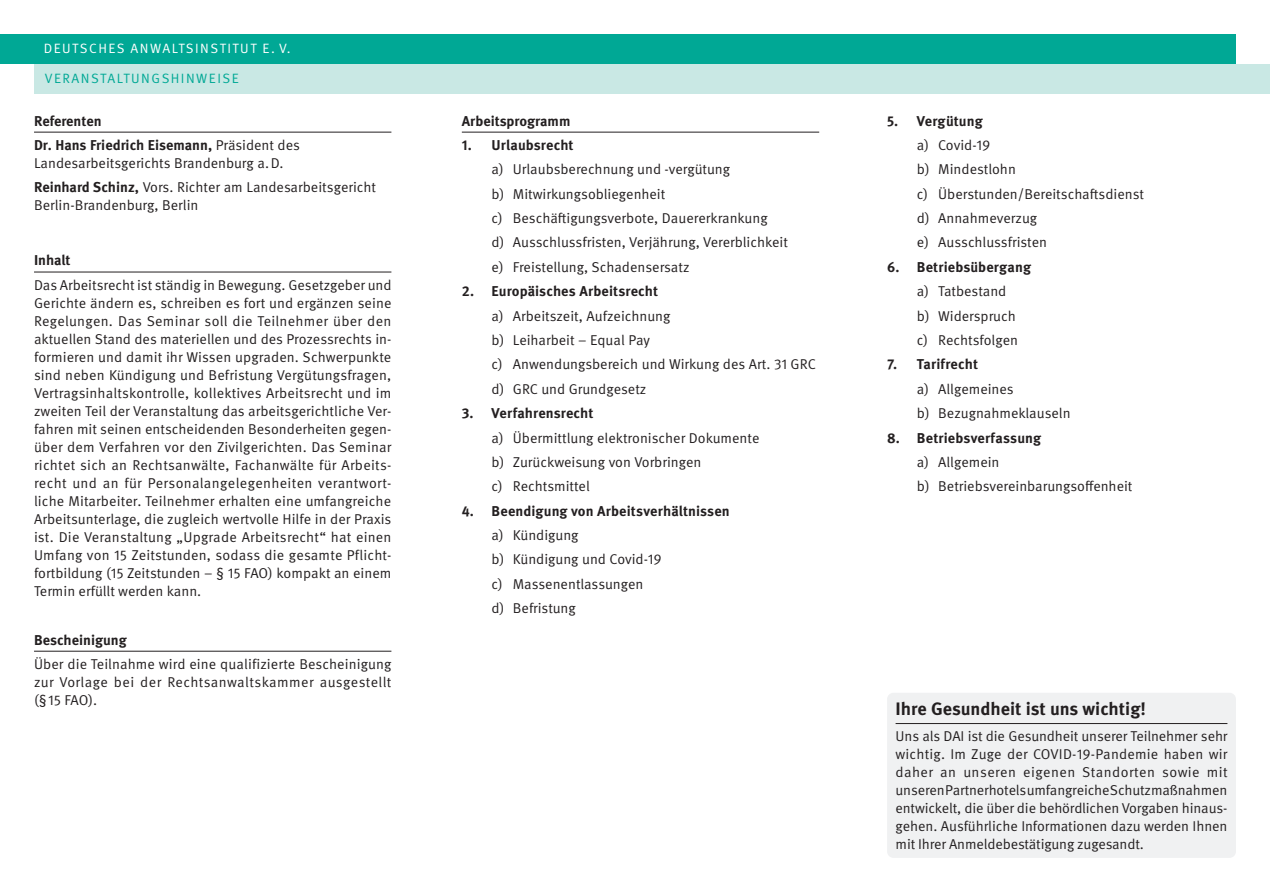
<style>
.page{position:relative;width:1270px;height:893px;background:#fff}
.page>*{position:absolute;margin:0;border:0;box-sizing:border-box;transform-origin:0 0}
.Fließtext_Bold_Linie{font:700 18px "Meta OT";color:#231f20}
.Inhaltstext{font:14.25px/18px "Meta OT Norm";color:#231f20;text-align:justify}
.Arbeitsprogramm_Einz{font:14.25px "Meta OT Norm";color:#231f20}
.Arbeitsprogramm_Über{font:700 14.25px "Meta OT";letter-spacing:.005em;color:#231f20}
.Fließtext{font:14.25px/18px "Meta OT Norm";color:#231f20}
.Fließtext_Bold_Linie-2{font:700 14.25px "Meta OT";color:#231f20}
.t1{font:13.5px "Meta OT Norm";letter-spacing:.11em;color:#fff}
.t2{font:13.5px "Meta OT Norm";letter-spacing:.11em;color:#00a895}
.s1{font-family:"Meta OT";font-weight:700}
</style>
<div class="page">
<div style="left:34px;top:64px;width:1235px;height:30px;background:#c9e8e4"></div>
<div style="left:0;top:34px;width:1235px;height:30px;background:#00a895"></div>
<hr style="left:462px;top:132px;width:357px;height:1px;background:#231f20">
<hr style="left:34px;top:132px;width:357px;height:1px;background:#231f20">
<hr style="left:34px;top:272px;width:357px;height:1px;background:#231f20">
<hr style="left:34px;top:651px;width:357px;height:1px;background:#231f20">
<div style="left:887px;top:693px;width:348px;height:165px;background:#f0f1f2;border-radius:6px"></div>
<hr style="left:895px;top:723px;width:332px;height:1px;background:#231f20">
<p class="t1" style="left:44px;top:40px;width:248px">DEUTSCHES ANWALTSINSTITUT E. V.</p>
<p class="t2" style="left:45px;top:70px;width:195px">VERANSTALTUNGSHINWEISE</p>
<p class="Fließtext_Bold_Linie-2" style="left:34px;top:112px;width:69px">Referenten</p>
<p class="Fließtext" style="left:34px;top:136px;width:267px"><span class="s1">Dr. Hans Friedrich Eisemann,</span> Präsident des<br>Landesarbeitsgerichts Brandenburg a.D.</p>
<p class="Fließtext" style="left:34px;top:179px;width:343px"><span class="s1">Reinhard Schinz,</span> Vors. Richter am Landesarbeitsgericht<br>Berlin-Brandenburg, Berlin</p>
<p class="Fließtext_Bold_Linie-2" style="left:34px;top:251px;width:38px">Inhalt</p>
<p class="Inhaltstext" style="left:34px;top:276px;width:359px">Das Arbeitsrecht ist ständig in Bewegung. Gesetzgeber und Gerichte ändern es, schreiben es fort und ergänzen seine Regelungen. Das Seminar soll die Teilnehmer über den aktuellen Stand des materiellen und des Prozessrechts in&shy;formieren und damit ihr Wissen upgraden. Schwerpunkte sind neben Kündigung und Befristung Vergütungsfragen, Vertragsinhaltskontrolle, kollektives Arbeitsrecht und im zweiten Teil der Veranstaltung das arbeitsgerichtliche Ver&shy;fahren mit seinen entscheidenden Besonderheiten gegen&shy;über dem Verfahren vor den Zivilgerichten. Das Seminar richtet sich an Rechtsanwälte, Fachanwälte für Arbeits&shy;recht und an für Personalangelegenheiten verantwort&shy;liche Mitarbeiter. Teilnehmer erhalten eine umfangreiche Arbeitsunterlage, die zugleich wertvolle Hilfe in der Praxis ist. Die Veranstaltung „Upgrade Arbeitsrecht“ hat einen Umfang von 15 Zeitstunden, sodass die gesamte Pflicht&shy;fortbildung (15 Zeitstunden – § 15 FAO) kompakt an einem Termin erfüllt werden kann.</p>
<p class="Fließtext_Bold_Linie-2" style="left:34px;top:631px;width:94px">Bescheinigung</p>
<p class="Inhaltstext" style="left:34px;top:655px;width:359px">Über die Teilnahme wird eine qualifizierte Bescheinigung zur Vorlage bei der Rechtsanwaltskammer ausgestellt (§15 FAO).</p>
<p class="Fließtext_Bold_Linie-2" style="left:462px;top:112px;width:110px">Arbeitsprogramm</p>
<p class="Arbeitsprogramm_Über" style="left:462px;top:136px;width:113px">1. Urlaubsrecht</p>
<p class="Arbeitsprogramm_Einz" style="left:491px;top:161px;width:240px">a) Urlaubsberechnung und -vergütung</p>
<p class="Arbeitsprogramm_Einz" style="left:491px;top:185px;width:175px">b) Mitwirkungsobliegenheit</p>
<p class="Arbeitsprogramm_Einz" style="left:491px;top:210px;width:277px">c) Beschäftigungsverbote, Dauererkrankung</p>
<p class="Arbeitsprogramm_Einz" style="left:491px;top:234px;width:298px">d) Ausschlussfristen, Verjährung, Vererblichkeit</p>
<p class="Arbeitsprogramm_Einz" style="left:491px;top:258px;width:199px">e) Freistellung, Schadensersatz</p>
<p class="Arbeitsprogramm_Über" style="left:462px;top:282px;width:198px">2. Europäisches Arbeitsrecht</p>
<p class="Arbeitsprogramm_Einz" style="left:491px;top:307px;width:180px">a) Arbeitszeit, Aufzeichnung</p>
<p class="Arbeitsprogramm_Einz" style="left:491px;top:331px;width:160px">b) Leiharbeit – Equal Pay</p>
<p class="Arbeitsprogramm_Einz" style="left:491px;top:356px;width:326px">c) Anwendungsbereich und Wirkung des Art. 31 GRC</p>
<p class="Arbeitsprogramm_Einz" style="left:491px;top:380px;width:156px">d) GRC und Grundgesetz</p>
<p class="Arbeitsprogramm_Über" style="left:462px;top:404px;width:133px">3. Verfahrensrecht</p>
<p class="Arbeitsprogramm_Einz" style="left:491px;top:429px;width:269px">a) Übermittlung elektronischer Dokumente</p>
<p class="Arbeitsprogramm_Einz" style="left:491px;top:453px;width:211px">b) Zurückweisung von Vorbringen</p>
<p class="Arbeitsprogramm_Einz" style="left:491px;top:478px;width:100px">c) Rechtsmittel</p>
<p class="Arbeitsprogramm_Über" style="left:462px;top:502px;width:269px">4. Beendigung von Arbeitsverhältnissen</p>
<p class="Arbeitsprogramm_Einz" style="left:491px;top:526px;width:88px">a) Kündigung</p>
<p class="Arbeitsprogramm_Einz" style="left:491px;top:551px;width:172px">b) Kündigung und Covid-19</p>
<p class="Arbeitsprogramm_Einz" style="left:491px;top:575px;width:153px">c) Massenentlassungen</p>
<p class="Arbeitsprogramm_Einz" style="left:491px;top:600px;width:86px">d) Befristung</p>
<p class="Arbeitsprogramm_Über" style="left:887px;top:112px;width:97px">5. Vergütung</p>
<p class="Arbeitsprogramm_Einz" style="left:916px;top:136px;width:75px">a) Covid-19</p>
<p class="Arbeitsprogramm_Einz" style="left:916px;top:161px;width:100px">b) Mindestlohn</p>
<p class="Arbeitsprogramm_Einz" style="left:916px;top:185px;width:228px">c) Überstunden/Bereitschaftsdienst</p>
<p class="Arbeitsprogramm_Einz" style="left:916px;top:210px;width:122px">d) Annahmeverzug</p>
<p class="Arbeitsprogramm_Einz" style="left:916px;top:234px;width:132px">e) Ausschlussfristen</p>
<p class="Arbeitsprogramm_Über" style="left:887px;top:258px;width:145px">6. Betriebsübergang</p>
<p class="Arbeitsprogramm_Einz" style="left:916px;top:283px;width:91px">a) Tatbestand</p>
<p class="Arbeitsprogramm_Einz" style="left:916px;top:307px;width:100px">b) Widerspruch</p>
<p class="Arbeitsprogramm_Einz" style="left:916px;top:331px;width:103px">c) Rechtsfolgen</p>
<p class="Arbeitsprogramm_Über" style="left:887px;top:355px;width:92px">7. Tarifrecht</p>
<p class="Arbeitsprogramm_Einz" style="left:916px;top:380px;width:98px">a) Allgemeines</p>
<p class="Arbeitsprogramm_Einz" style="left:916px;top:405px;width:155px">b) Bezugnahmeklauseln</p>
<p class="Arbeitsprogramm_Über" style="left:887px;top:428px;width:155px">8. Betriebsverfassung</p>
<p class="Arbeitsprogramm_Einz" style="left:916px;top:453px;width:84px">a) Allgemein</p>
<p class="Arbeitsprogramm_Einz" style="left:916px;top:478px;width:217px">b) Betriebsvereinbarungsoffenheit</p>
<p class="Fließtext_Bold_Linie" style="left:895px;top:697px;width:252px">Ihre Gesundheit ist uns wichtig!</p>
<p class="Inhaltstext" style="left:895px;top:728px;width:333px">Uns als DAI ist die Gesundheit unserer Teilnehmer sehr wichtig. Im Zuge der COVID-19-Pandemie haben wir daher an unseren eigenen Standorten sowie mit unseren Partnerhotels umfangreiche Schutzmaßnahmen entwickelt, die über die behördlichen Vorgaben hinaus&shy;gehen. Ausführliche Informationen dazu werden Ihnen mit Ihrer Anmeldebestätigung zugesandt.</p>
</div>
